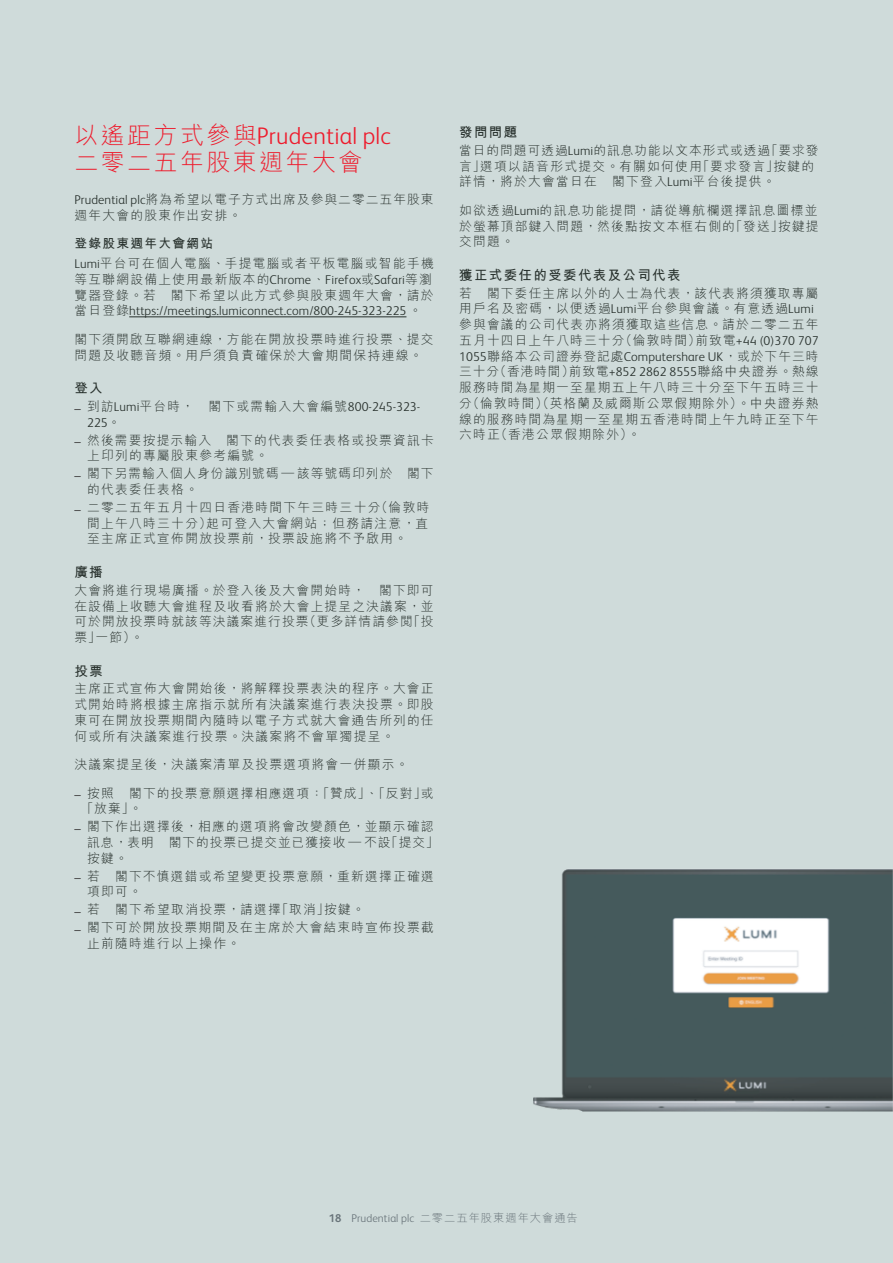
<style>
.page{position:relative;width:893px;height:1263px;background:#cfdbda}
.page>*{position:absolute;margin:0;border:0;box-sizing:border-box;transform-origin:0 0}
.t1{font:300 24px "FS Albert Pro";letter-spacing:.01em;color:#ee1b2c}
.t2{font:300 24px "M Hei HK";letter-spacing:.1em;color:#ee1b2c}
.t3{font:700 13.5px "M Hei HK";letter-spacing:.1em;color:#27302c}
.t4{font:300 12.75px/15.8px "M Hei HK";letter-spacing:.095em;color:#27302c}
.t5{font:300 12.75px "FS Albert Pro";letter-spacing:.01em;color:#27302c}
.t6{font:300 11.25px "FS Albert Pro";letter-spacing:.01em;color:#687379}
.s1{font-family:"M Hei HK"}
.s2{font-family:"FS Albert Pro"}
.s3{font-weight:700}
.s4{font-family:"FS Albert Pro";color:#231f20}
</style>
<div class="page">
<hr style="left:129px;top:316px;width:277px;height:1px;background:#27302c">
<img style="left:534px;top:869px;width:359px;height:242px">
<h1 class="t1" style="left:74px;top:119px;width:318px"><span class="s1">以遙距方式參與</span>Prudential plc</h1>
<h1 class="t2" style="left:74px;top:145px;width:289px">二零二五年股東週年大會</h1>
<p class="t4" style="left:74px;top:191px;width:361px"><span class="s2">Prudential plc</span>將為希望以電子方式出席及參與二零二五年股東週年大會的股東作出安排。</p>
<p class="t4" style="left:74px;top:233px;width:361px;line-height:20px"><span class="s3">登錄股東週年大會網站<br></span><span class="s2">Lumi</span>平台可在個人電腦、手提電腦或者平板電腦或智能手機</p>
<p class="t5" style="left:74px;top:271px;width:359px"><span class="s1">等互聯網設備上使用最新版本的</span>Chrome<span class="s1">、</span>Firefox<span class="s1">或</span>Safari<span class="s1">等瀏</span></p>
<p class="t4" style="left:74px;top:287px;width:361px">覽器登錄。若　閣下希望以此方式參與股東週年大會，請於</p>
<p class="t5" style="left:74px;top:302px;width:349px"><span class="s1">當日登錄</span>https://meetings.lumiconnect.com/800-245-323-225 <span class="s1">。</span></p>
<p class="t4" style="left:74px;top:331px;width:361px">閣下須開啟互聯網連線，方能在開放投票時進行投票、提交問題及收聽音頻。用戶須負責確保於大會期間保持連線。</p>
<p class="t3" style="left:74px;top:378px;width:30px">登入</p>
<p class="t4" style="left:74px;top:398px;width:347px"><span class="s4">–</span> 到訪<span class="s2">Lumi</span>平台時，　閣下或需輸入大會編號<span class="s2">800-245-323-</span></p>
<p class="t5" style="left:87px;top:414px;width:35px">225<span class="s1">。</span></p>
<p class="t4" style="left:87px;top:432px;width:348px;text-indent:-13px"><span class="s4">–</span> 然後需要按提示輸入　閣下的代表委任表格或投票資訊卡上印列的專屬股東參考編號。</p>
<p class="t4" style="left:87px;top:465px;width:348px;text-indent:-13px"><span class="s4">–</span> 閣下另需輸入個人身份識別號碼 — 該等號碼印列於　閣下的代表委任表格。</p>
<p class="t4" style="left:87px;top:499px;width:344px;text-align:justify;text-indent:-13px"><span class="s4">–</span> 二零二五年五月十四日香港時間下午三時三十分（倫敦時間上午八時三十分）起可登入大會網站；但務請注意，直至主席正式宣佈開放投票前，投票設施將不予啟用。</p>
<p class="t3" style="left:74px;top:562px;width:30px">廣播</p>
<p class="t4" style="left:74px;top:582px;width:361px;text-align:justify">大會將進行現場廣播。於登入後及大會開始時，　閣下即可在設備上收聽大會進程及收看將於大會上提呈之決議案，並可於開放投票時就該等決議案進行投票（更多詳情請參閱「投票」一節）。</p>
<p class="t3" style="left:74px;top:661px;width:30px">投票</p>
<p class="t4" style="left:74px;top:680px;width:361px;text-align:justify">主席正式宣佈大會開始後，將解釋投票表決的程序。大會正式開始時將根據主席指示就所有決議案進行表決投票。即股東可在開放投票期間內隨時以電子方式就大會通告所列的任何或所有決議案進行投票。決議案將不會單獨提呈。</p>
<p class="t4" style="left:74px;top:756px;width:336px">決議案提呈後，決議案清單及投票選項將會一併顯示。</p>
<p class="t4" style="left:81px;top:785px;width:354px;text-indent:-6px"><span class="s4">–</span> 按照　閣下的投票意願選擇相應選項：「贊成」、「反對」或「放棄」。</p>
<p class="t4" style="left:87px;top:818px;width:353px;text-indent:-13px"><span class="s4">–</span> 閣下作出選擇後，相應的選項將會改變顏色，並顯示確認訊息，表明　閣下的投票已提交並已獲接收 — 不設「提交」按鍵。</p>
<p class="t4" style="left:87px;top:868px;width:348px;text-indent:-13px"><span class="s4">–</span> 若　閣下不慎選錯或希望變更投票意願，重新選擇正確選項即可。</p>
<p class="t4" style="left:74px;top:901px;width:292px"><span class="s4">–</span> 若　閣下希望取消投票，請選擇「取消」按鍵。</p>
<p class="t4" style="left:87px;top:919px;width:348px;text-indent:-13px"><span class="s4">–</span> 閣下可於開放投票期間及在主席於大會結束時宣佈投票截止前隨時進行以上操作。</p>
<p class="t3" style="left:459px;top:122px;width:60px">發問問題</p>
<p class="t4" style="left:459px;top:142px;width:361px">當日的問題可透過<span class="s2">Lumi</span>的訊息功能以文本形式或透過「要求發言」選項以語音形式提交。有關如何使用「要求發言」按鍵的詳情，將於大會當日在　閣下登入<span class="s2">Lumi</span>平台後提供。</p>
<p class="t4" style="left:459px;top:202px;width:361px;text-align:justify">如欲透過<span class="s2">Lumi</span>的訊息功能提問，請從導航欄選擇訊息圖標並於螢幕頂部鍵入問題，然後點按文本框右側的「發送」按鍵提交問題。</p>
<p class="t3" style="left:459px;top:265px;width:223px">獲正式委任的受委代表及公司代表</p>
<p class="t4" style="left:459px;top:285px;width:361px">若　閣下委任主席以外的人士為代表，該代表將須獲取專屬用戶名及密碼，以便透過<span class="s2">Lumi</span>平台參與會議。有意透過<span class="s2">Lumi</span>參與會議的公司代表亦將須獲取這些信息。請於二零二五年五月十四日上午八時三十分（倫敦時間）前致電<span class="s2">+44 (0)370 707</span></p>
<p class="t5" style="left:459px;top:348px;width:361px">1055<span class="s1">聯絡本公司證券登記處</span>Computershare UK<span class="s1">，或於下午三時</span></p>
<p class="t4" style="left:459px;top:363px;width:361px;text-align:justify">三十分（香港時間）前致電<span class="s2">+852 2862 8555</span>聯絡中央證券。熱線服務時間為星期一至星期五上午八時三十分至下午五時三十分（倫敦時間）（英格蘭及威爾斯公眾假期除外）。中央證券熱線的服務時間為星期一至星期五香港時間上午九時正至下午六時正（香港公眾假期除外）。</p>
<p class="t6" style="left:329px;top:1210px;width:251px"><span class="s3">18</span> Prudential plc <span class="s1">二零二五年股東週年大會通告</span></p>
</div>
